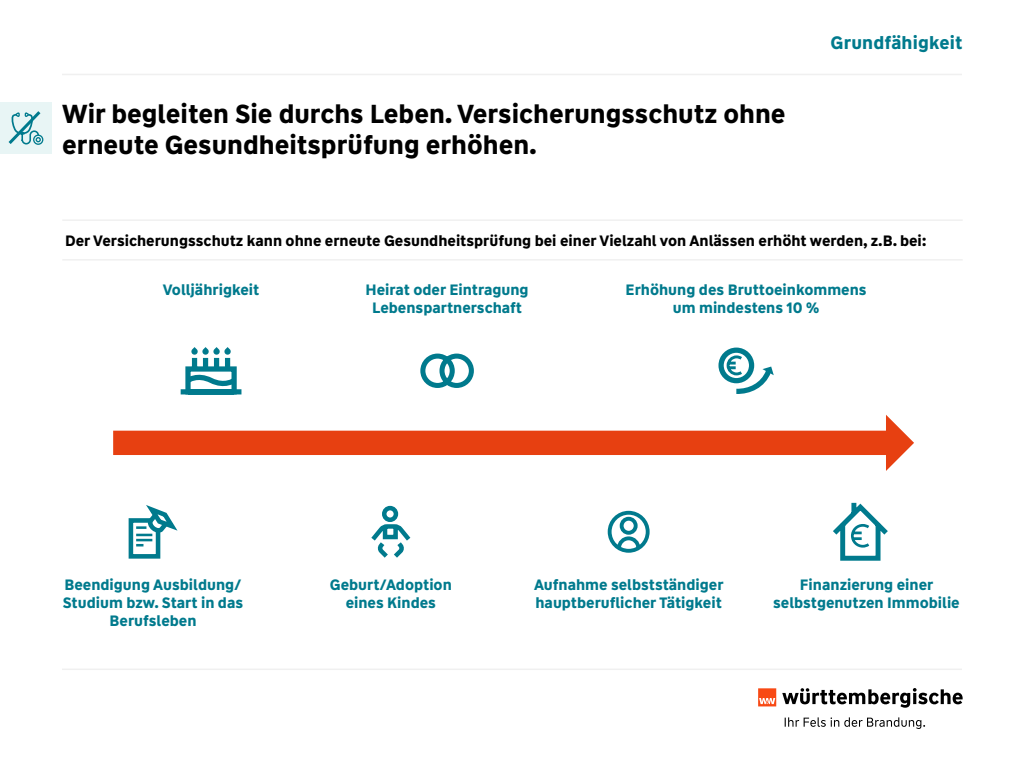
<style>
.page{position:relative;width:1024px;height:768px;background:#fff}
.page>*{position:absolute;margin:0;border:0;box-sizing:border-box;transform-origin:0 0}
.t1{font:700 26px/31.2px "WW Type";color:#000}
.t2{font:700 18px "WW Type";letter-spacing:.01em;color:#007a8d}
.t3{font:700 15px/18px "WW Type";color:#007a8d;text-align:center}
._01_4_Einleitungstex{font:700 15px "WW Type";color:#000}
</style>
<div class="page">
<svg style="left:785px;top:717px;width:140px;height:12px"></svg>
<svg style="left:782px;top:688px;width:181px;height:20px"></svg>
<svg style="left:758px;top:688px;width:18px;height:18px"></svg>
<hr style="left:62px;top:74px;width:900px;height:1px;background:#f0f0f0">
<hr style="left:62px;top:669px;width:900px;height:1px;background:#f0f0f0">
<div style="left:0;top:102px;width:52px;height:52px;background:#e8f5f5"></div>
<svg style="left:8px;top:111px;width:36px;height:34px"></svg>
<svg style="left:180px;top:347px;width:62px;height:48px"></svg>
<div style="left:113px;top:431px;width:777px;height:24px;background:#e74011"></div>
<svg style="left:886px;top:415px;width:28px;height:56px"></svg>
<svg style="left:420px;top:353px;width:54px;height:35px"></svg>
<svg style="left:718px;top:347px;width:56px;height:47px"></svg>
<div style="left:129px;top:518px;width:31px;height:41px;border:5px solid #007a8d"></div>
<svg style="left:136px;top:505px;width:42px;height:41px"></svg>
<svg style="left:371px;top:505px;width:40px;height:53px"></svg>
<svg style="left:607px;top:510px;width:43px;height:43px"></svg>
<svg style="left:833px;top:502px;width:55px;height:59px"></svg>
<hr style="left:62px;top:219px;width:901px;height:2px;background:#f0f0f0">
<hr style="left:62px;top:259px;width:901px;height:2px;background:#f0f0f0">
<p class="t1" style="left:62px;top:98px;width:725px">Wir begleiten Sie durchs Leben. Versicherungsschutz ohne erneute Gesundheitsprüfung erhöhen.</p>
<p class="t2" style="left:831px;top:30px;width:133px">Grundfähigkeit</p>
<p class="_01_4_Einleitungstex" style="left:65px;top:231px;width:863px">Der Versicherungsschutz kann ohne erneute Gesundheitsprüfung bei einer Vielzahl von Anlässen erhöht werden, z.B. bei:</p>
<p class="t3" style="left:163px;top:281px;width:98px">Volljährigkeit</p>
<p class="t3" style="left:366px;top:281px;width:165px">Heirat oder Eintragung</p>
<p class="t3" style="left:372px;top:299px;width:151px">Lebenspartnerschaft</p>
<p class="t3" style="left:626px;top:281px;width:242px">Erhöhung des Bruttoeinkommens um mindestens 10 %</p>
<p class="t3" style="left:64px;top:575px;width:179px">Beendigung Ausbildung/</p>
<p class="t3" style="left:63px;top:593px;width:182px">Studium bzw. Start in das</p>
<p class="t3" style="left:110px;top:611px;width:88px">Berufsleben</p>
<p class="t3" style="left:330px;top:575px;width:124px">Geburt/Adoption</p>
<p class="t3" style="left:346px;top:593px;width:92px">eines Kindes</p>
<p class="t3" style="left:534px;top:575px;width:191px">Aufnahme selbstständiger</p>
<p class="t3" style="left:535px;top:593px;width:188px">hauptberuflicher Tätigkeit</p>
<p class="t3" style="left:800px;top:575px;width:135px">Finanzierung einer</p>
<p class="t3" style="left:773px;top:593px;width:188px">selbstgenutzen Immobilie</p>
</div>
